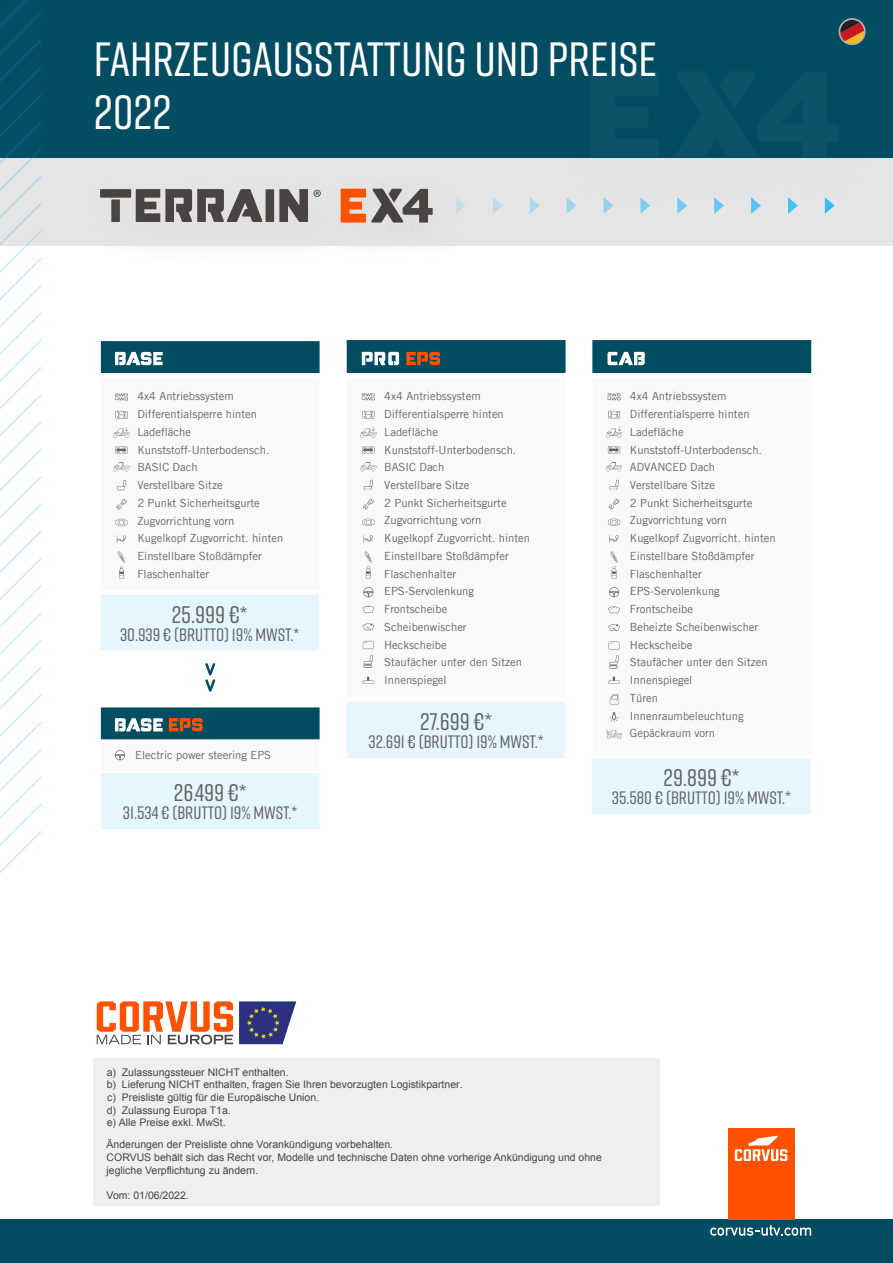
<style>
.page{position:relative;width:893px;height:1263px;background:#fff}
.page>*{position:absolute;margin:0;border:0;box-sizing:border-box;transform-origin:0 0}
.t1{font:500 48px/52.2px "Rift";color:#fff}
.t2{font:500 24px "Rift";color:#636569}
.t3{font:500 18px "Rift";color:#636569}
.t4{font:11.25px/17.7px "Trade Gothic LT";color:#636569}
.t5{font:10.5px/12.6px "Arial";color:#494441}
.s1{font-size:23.4px}
</style>
<div class="page">
<div style="left:101px;top:773px;width:219px;height:56px;background:#e6f6ff"></div>
<div style="left:347px;top:702px;width:218px;height:56px;background:#e6f6ff"></div>
<div style="left:592px;top:758px;width:219px;height:56px;background:#e6f6ff"></div>
<div style="left:100px;top:595px;width:219px;height:55px;background:#e6f6ff"></div>
<div style="left:592px;top:377px;width:219px;height:377px;background:#f9f9f9"></div>
<svg style="left:608px;top:606px;width:12px;height:7px"></svg>
<svg style="left:608px;top:624px;width:12px;height:7px"></svg>
<svg style="left:608px;top:677px;width:12px;height:7px"></svg>
<svg style="left:606px;top:729px;width:16px;height:10px"></svg>
<svg style="left:609px;top:587px;width:10px;height:10px"></svg>
<svg style="left:607px;top:393px;width:14px;height:7px"></svg>
<svg style="left:606px;top:462px;width:16px;height:9px"></svg>
<svg style="left:608px;top:410px;width:12px;height:9px"></svg>
<svg style="left:606px;top:427px;width:16px;height:11px"></svg>
<svg style="left:608px;top:446px;width:12px;height:7px"></svg>
<svg style="left:610px;top:551px;width:8px;height:28px"></svg>
<svg style="left:609px;top:499px;width:10px;height:11px"></svg>
<svg style="left:609px;top:535px;width:10px;height:8px"></svg>
<svg style="left:608px;top:519px;width:12px;height:7px"></svg>
<svg style="left:610px;top:712px;width:8px;height:10px"></svg>
<svg style="left:610px;top:694px;width:8px;height:10px"></svg>
<svg style="left:609px;top:480px;width:10px;height:10px"></svg>
<div style="left:592px;top:340px;width:219px;height:33px;background:#034d63"></div>
<svg style="left:608px;top:641px;width:12px;height:28px"></svg>
<svg style="left:607px;top:352px;width:38px;height:13px"></svg>
<div style="left:101px;top:377px;width:219px;height:214px;background:#f9f9f9"></div>
<div style="left:101px;top:341px;width:219px;height:32px;background:#034d63"></div>
<div style="left:101px;top:742px;width:219px;height:28px;background:#f9f9f9"></div>
<svg style="left:205px;top:663px;width:10px;height:29px"></svg>
<svg style="left:115px;top:750px;width:10px;height:10px"></svg>
<svg style="left:115px;top:393px;width:13px;height:7px"></svg>
<svg style="left:114px;top:462px;width:15px;height:9px"></svg>
<svg style="left:115px;top:411px;width:13px;height:8px"></svg>
<svg style="left:113px;top:427px;width:17px;height:11px"></svg>
<svg style="left:115px;top:446px;width:13px;height:8px"></svg>
<svg style="left:118px;top:551px;width:7px;height:28px"></svg>
<svg style="left:116px;top:499px;width:11px;height:11px"></svg>
<svg style="left:117px;top:535px;width:9px;height:8px"></svg>
<svg style="left:115px;top:519px;width:13px;height:7px"></svg>
<svg style="left:117px;top:480px;width:9px;height:10px"></svg>
<svg style="left:115px;top:352px;width:48px;height:13px"></svg>
<div style="left:101px;top:707px;width:219px;height:32px;background:#034d63"></div>
<svg style="left:115px;top:718px;width:48px;height:13px"></svg>
<svg style="left:169px;top:718px;width:34px;height:13px"></svg>
<div style="left:347px;top:377px;width:219px;height:320px;background:#f9f9f9"></div>
<svg style="left:362px;top:393px;width:13px;height:7px"></svg>
<svg style="left:362px;top:606px;width:12px;height:6px"></svg>
<svg style="left:363px;top:641px;width:11px;height:8px"></svg>
<svg style="left:362px;top:623px;width:12px;height:7px"></svg>
<svg style="left:362px;top:677px;width:12px;height:7px"></svg>
<svg style="left:363px;top:587px;width:10px;height:10px"></svg>
<svg style="left:360px;top:462px;width:16px;height:9px"></svg>
<svg style="left:362px;top:410px;width:12px;height:9px"></svg>
<svg style="left:360px;top:427px;width:16px;height:11px"></svg>
<svg style="left:362px;top:446px;width:12px;height:7px"></svg>
<svg style="left:363px;top:499px;width:11px;height:11px"></svg>
<svg style="left:364px;top:535px;width:9px;height:7px"></svg>
<svg style="left:362px;top:519px;width:12px;height:7px"></svg>
<svg style="left:364px;top:480px;width:9px;height:10px"></svg>
<div style="left:347px;top:340px;width:219px;height:33px;background:#034d63"></div>
<svg style="left:364px;top:551px;width:8px;height:28px"></svg>
<svg style="left:364px;top:655px;width:9px;height:13px"></svg>
<svg style="left:362px;top:352px;width:37px;height:14px"></svg>
<svg style="left:406px;top:352px;width:34px;height:13px"></svg>
<div style="left:0;top:157px;width:893px;height:88px;background:#e5e5e5"></div>
<div style="left:0;top:0;width:893px;height:157px;background:#034d63"></div>
<svg style="left:493px;top:198px;width:10px;height:16px"></svg>
<svg style="left:530px;top:198px;width:10px;height:16px"></svg>
<svg style="left:0;top:0;width:42px;height:873px"></svg>
<svg style="left:100px;top:189px;width:208px;height:33px"></svg>
<img style="left:311px;top:188px;width:62px;height:65px">
<img style="left:373px;top:188px;width:107px;height:58px">
<svg style="left:341px;top:189px;width:92px;height:34px"></svg>
<img style="left:560px;top:157px;width:127px;height:57px">
<svg style="left:590px;top:157px;width:69px;height:6px"></svg>
<img style="left:751px;top:157px;width:135px;height:57px">
<svg style="left:672px;top:157px;width:167px;height:6px"></svg>
<div style="left:0;top:1220px;width:893px;height:43px;background:#034d63"></div>
<svg style="left:710px;top:1225px;width:101px;height:11px"></svg>
<div style="left:728px;top:1128px;width:66px;height:91px;background:#ff5100"></div>
<svg style="left:735px;top:1135px;width:52px;height:26px"></svg>
<svg style="left:838px;top:18px;width:28px;height:28px"></svg>
<div style="left:94px;top:1058px;width:566px;height:147px;background:#efefef"></div>
<svg style="left:97px;top:1001px;width:136px;height:43px"></svg>
<svg style="left:239px;top:1001px;width:57px;height:43px;background:#4e5289"></svg>
<h1 class="t1" style="left:94px;top:32px;width:565px">FAHRZEUGAUSSTATTUNG UND PREISE<br>2022</h1>
<p class="t4" style="left:137px;top:387px;width:147px">4x4 Antriebssystem<br>Differentialsperre hinten<br>Ladefläche<br>Kunststoff-Unterbodensch.<br>BASIC Dach<br>Verstellbare Sitze<br>2 Punkt Sicherheitsgurte<br>Zugvorrichtung vorn<br>Kugelkopf Zugvorricht. hinten<br>Einstellbare Stoßdämpfer<br>Flaschenhalter</p>
<p class="t4" style="left:384px;top:387px;width:147px">4x4 Antriebssystem<br>Differentialsperre hinten<br>Ladefläche<br>Kunststoff-Unterbodensch.<br>BASIC Dach<br>Verstellbare Sitze<br>2 Punkt Sicherheitsgurte<br>Zugvorrichtung vorn<br>Kugelkopf Zugvorricht. hinten<br>Einstellbare Stoßdämpfer<br>Flaschenhalter<br>EPS-Servolenkung<br>Frontscheibe<br>Scheibenwischer<br>Heckscheibe<br>Staufächer unter den Sitzen<br>Innenspiegel</p>
<h2 class="t2" style="left:172px;top:598px;width:77px">25.999 €<span class="s1">*</span></h2>
<h3 class="t3" style="left:120px;top:622px;width:181px">30.939 € (BRUTTO) 19% MWST.*</h3>
<p class="t4" style="left:135px;top:745px;width:137px">Electric power steering EPS</p>
<h2 class="t2" style="left:174px;top:776px;width:74px">26.499 €<span class="s1">*</span></h2>
<h3 class="t3" style="left:123px;top:800px;width:176px">31.534 € (BRUTTO) 19% MWST.*</h3>
<h2 class="t2" style="left:420px;top:705px;width:74px">27.699 €<span class="s1">*</span></h2>
<h3 class="t3" style="left:368px;top:729px;width:177px">32.691 € (BRUTTO) 19% MWST.*</h3>
<p class="t4" style="left:630px;top:387px;width:147px">4x4 Antriebssystem<br>Differentialsperre hinten<br>Ladefläche<br>Kunststoff-Unterbodensch.<br>ADVANCED Dach<br>Verstellbare Sitze<br>2 Punkt Sicherheitsgurte<br>Zugvorrichtung vorn<br>Kugelkopf Zugvorricht. hinten<br>Einstellbare Stoßdämpfer<br>Flaschenhalter<br>EPS-Servolenkung<br>Frontscheibe<br>Beheizte Scheibenwischer<br>Heckscheibe<br>Staufächer unter den Sitzen<br>Innenspiegel<br>Türen<br>Innenraumbeleuchtung<br>Gepäckraum vorn</p>
<h2 class="t2" style="left:664px;top:761px;width:77px">29.899 €<span class="s1">*</span></h2>
<h3 class="t3" style="left:612px;top:785px;width:181px">35.580 € (BRUTTO) 19% MWST.*</h3>
<p class="t5" style="left:107px;top:1066px;width:357px">a) Zulassungssteuer NICHT enthalten.<br>b) Lieferung NICHT enthalten, fragen Sie Ihren bevorzugten Logistikpartner. c) Preisliste gültig für die Europäische Union.<br>d) Zulassung Europa T1a.<br>e) Alle Preise exkl. MwSt.</p>
<p class="t5" style="left:107px;top:1138px;width:497px">Änderungen der Preisliste ohne Vorankündigung vorbehalten.<br>CORVUS behält sich das Recht vor, Modelle und technische Daten ohne vorherige Ankündigung und ohne jegliche Verpflichtung zu ändern.</p>
<p class="t5" style="left:107px;top:1189px;width:84px">Vom: 01/06/2022.</p>
</div>
